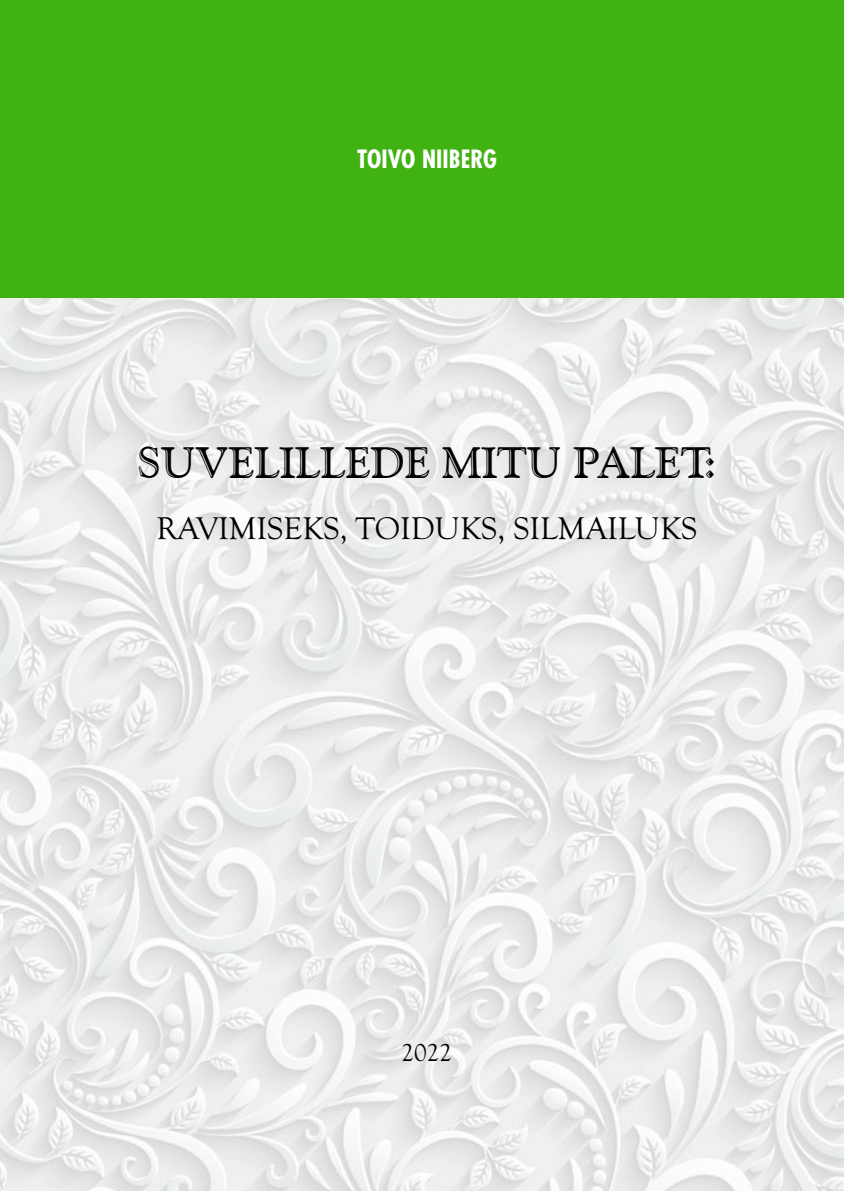
<style>
.page{position:relative;width:844px;height:1191px;background:#fff}
.page>*{position:absolute;margin:0;border:0;box-sizing:border-box;transform-origin:0 0}
.t1{font:43.75px "Goudy Handtooled BT";color:#000}
.t2{font:32.38px "Goudy Old Sty TEE";color:#000}
.t3{font:25.38px "Goudy Old Sty TEE";color:#000}
.t4{font:700 condensed 24.5px "Futura";color:#fff}
</style>
<div class="page">
<img style="left:0;top:298px;width:843px;height:893px">
<div style="left:0;top:0;width:843px;height:298px;background:#40b312"></div>
<p class="t4" style="left:357px;top:143px;width:141px">TOIVO NIIBERG</p>
<h1 class="t1" style="left:137px;top:436px;width:580px">SUVELILLEDE MITU PALET:</h1>
<p class="t2" style="left:157px;top:511px;width:542px">RAVIMISEKS, TOIDUKS, SILMAILUKS</p>
<p class="t3" style="left:401px;top:1039px;width:52px">2022</p>
</div>
